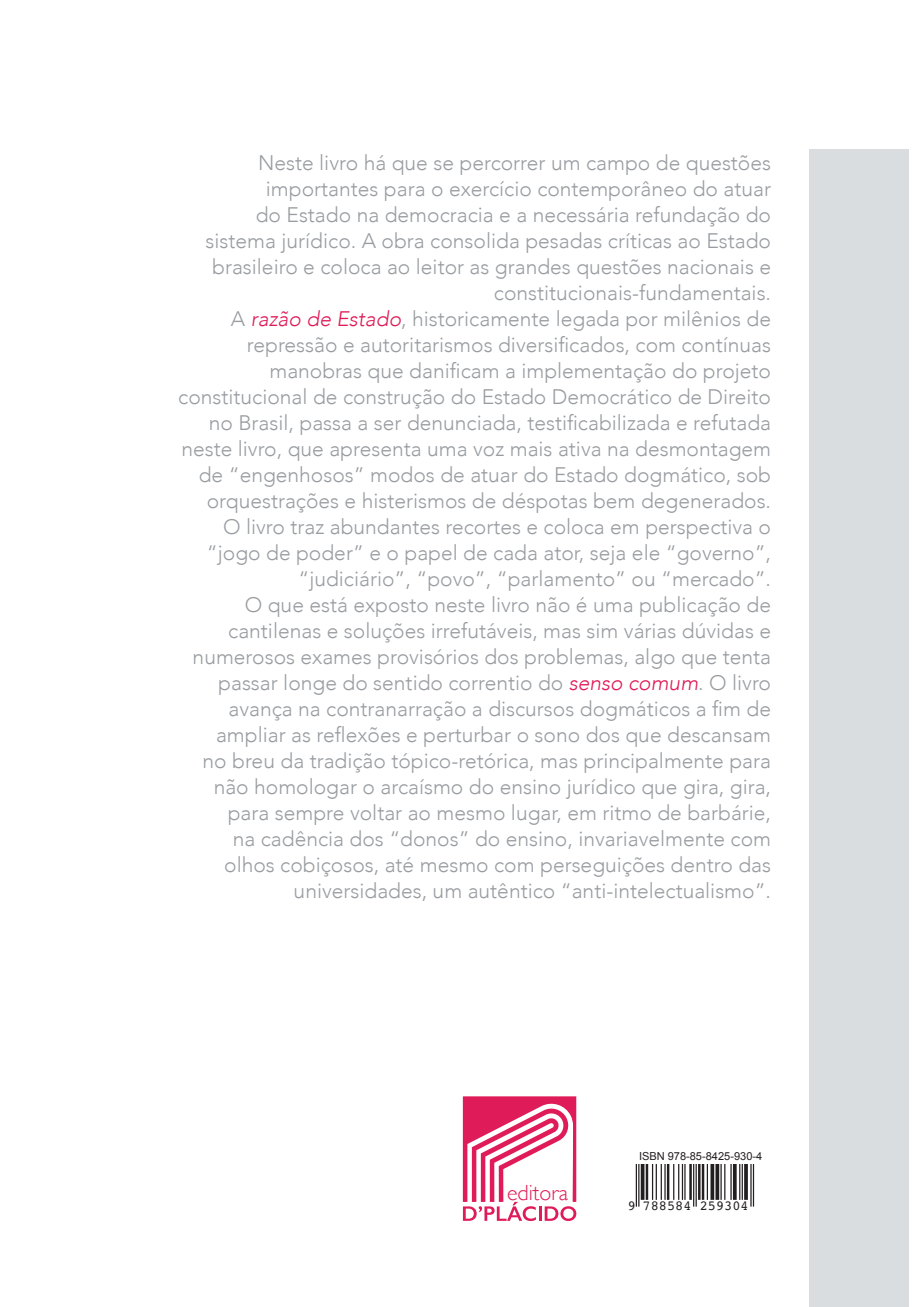
<style>
.page{position:relative;width:912px;height:1307px;background:#fff}
.page>*{position:absolute;margin:0;border:0;box-sizing:border-box;transform-origin:0 0}
.t1{font:300 22px "Gill Sans";color:#df1c59}
.t2{font:300 21px/26px "Avenir";color:#999da1;text-align:right}
.t3{font:13.8px "OCRB";color:#231f20}
.t4{font:11px "Arial";color:#231f20}
.s1{font-style:italic;color:#df1c59}
</style>
<div class="page">
<div style="left:809px;top:149px;width:100px;height:1157px;background:#dadddf"></div>
<svg style="left:462px;top:1096px;width:114px;height:125px"></svg>
<svg style="left:635px;top:1164px;width:120px;height:43px"></svg>
<hr style="left:635px;top:1164px;width:1px;height:42px;background:#231f20">
<hr style="left:638px;top:1164px;width:1px;height:42px;background:#231f20">
<svg style="left:640px;top:1164px;width:4px;height:35px"></svg>
<hr style="left:645px;top:1164px;width:3px;height:35px;background:#231f20">
<hr style="left:651px;top:1164px;width:2px;height:35px;background:#231f20">
<hr style="left:655px;top:1164px;width:1px;height:35px;background:#231f20">
<hr style="left:660px;top:1164px;width:1px;height:35px;background:#231f20">
<hr style="left:664px;top:1164px;width:1px;height:35px;background:#231f20">
<hr style="left:666px;top:1164px;width:3px;height:35px;background:#231f20">
<hr style="left:672px;top:1164px;width:2px;height:35px;background:#231f20">
<hr style="left:677px;top:1164px;width:2px;height:35px;background:#231f20">
<hr style="left:681px;top:1164px;width:1px;height:35px;background:#231f20">
<hr style="left:684px;top:1164px;width:1px;height:35px;background:#231f20">
<hr style="left:689px;top:1164px;width:2px;height:35px;background:#231f20">
<hr style="left:692px;top:1164px;width:2px;height:42px;background:#231f20">
<hr style="left:695px;top:1164px;width:1px;height:42px;background:#231f20">
<hr style="left:697px;top:1164px;width:3px;height:35px;background:#231f20">
<hr style="left:701px;top:1164px;width:3px;height:35px;background:#231f20">
<hr style="left:706px;top:1164px;width:1px;height:35px;background:#231f20">
<svg style="left:710px;top:1164px;width:4px;height:35px"></svg>
<svg style="left:715px;top:1164px;width:4px;height:35px"></svg>
<hr style="left:720px;top:1164px;width:1px;height:35px;background:#231f20">
<hr style="left:724px;top:1164px;width:1px;height:35px;background:#231f20">
<hr style="left:730px;top:1164px;width:1px;height:35px;background:#231f20">
<svg style="left:732px;top:1164px;width:4px;height:35px"></svg>
<hr style="left:738px;top:1164px;width:2px;height:35px;background:#231f20">
<hr style="left:741px;top:1164px;width:1px;height:35px;background:#231f20">
<svg style="left:743px;top:1164px;width:4px;height:35px"></svg>
<hr style="left:750px;top:1164px;width:1px;height:42px;background:#231f20">
<hr style="left:752px;top:1164px;width:1px;height:42px;background:#231f20">
<p class="t2" style="left:178px;top:150px;width:594px">Neste livro há que se percorrer um campo de questões importantes para o exercício contemporâneo do atuar<br>do Estado na democracia e a necessária refundação do<br>sistema jurídico. A obra consolida pesadas críticas ao Estado brasileiro e coloca ao leitor as grandes questões nacionais e constitucionais-fundamentais.<br>A <span class="s1">razão de Estado</span>, historicamente legada por milênios de repressão e autoritarismos diversificados, com contínuas manobras que danificam a implementação do projeto constitucional de construção do Estado Democrático de Direito no Brasil, passa a ser denunciada, testificabilizada e refutada neste livro, que apresenta uma voz mais ativa na desmontagem de “engenhosos” modos de atuar do Estado dogmático, sob orquestrações e histerismos de déspotas bem degenerados.<br>O livro traz abundantes recortes e coloca em perspectiva o “jogo de poder” e o papel de cada ator, seja ele “governo”, “judiciário”, “povo”, “parlamento” ou “mercado”.<br>O que está exposto neste livro não é uma publicação de cantilenas e soluções irrefutáveis, mas sim várias dúvidas e numerosos exames provisórios dos problemas, algo que tenta passar longe do sentido correntio do <span class="s1">senso comum</span>. O livro avança na contranarração a discursos dogmáticos a fim de ampliar as reflexões e perturbar o sono dos que descansam<br>no breu da tradição tópico-retórica, mas principalmente para não homologar o arcaísmo do ensino jurídico que gira, gira, para sempre voltar ao mesmo lugar, em ritmo de barbárie,<br>na cadência dos “donos” do ensino, invariavelmente com olhos cobiçosos, até mesmo com perseguições dentro das universidades, um autêntico “anti-intelectualismo”.</p>
<p class="t1" style="left:507px;top:1175px;width:62px">editora</p>
<p class="t4" style="left:639px;top:1148px;width:125px">ISBN 978-85-8425-930-4</p>
<p class="t3" style="left:627px;top:1195px;width:122px">9 788584 259304</p>
</div>
